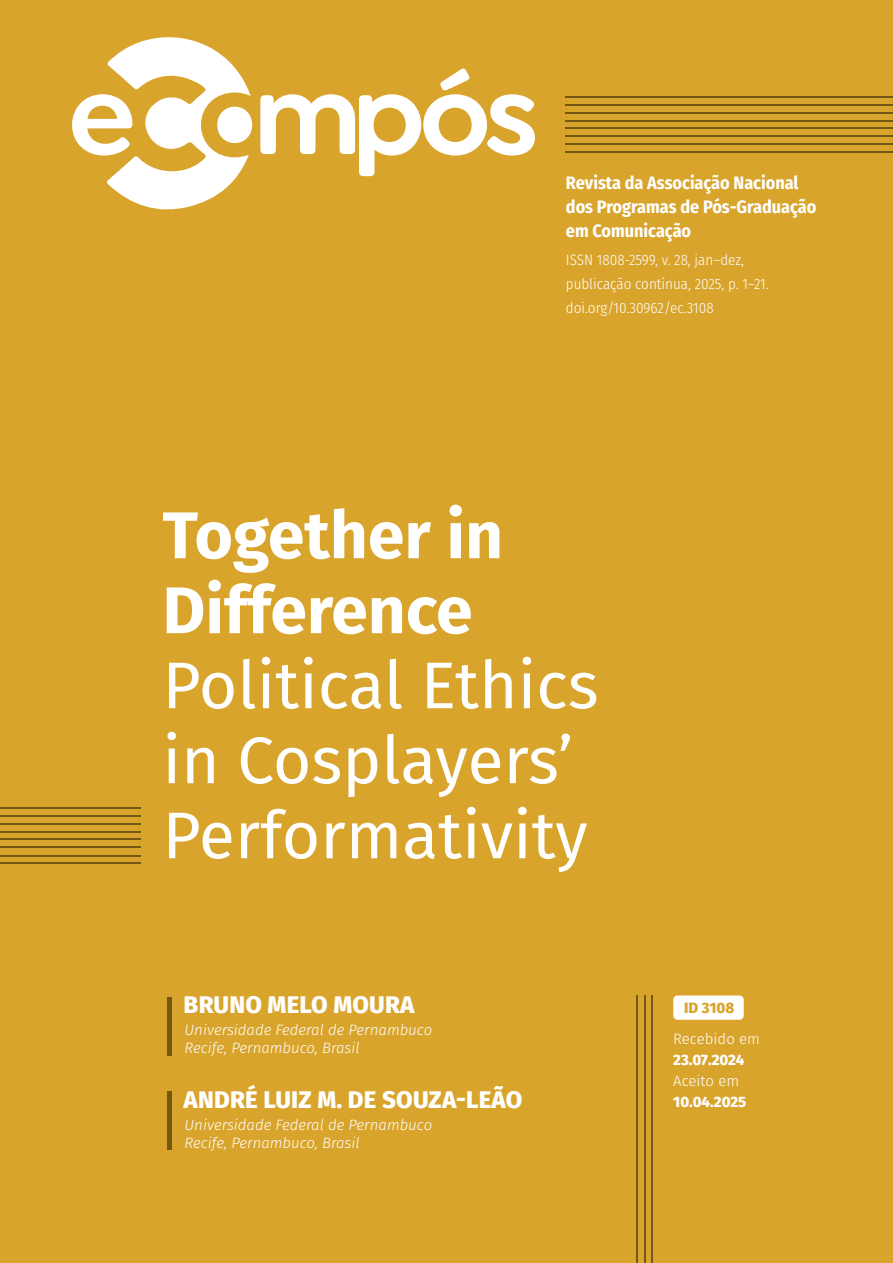
<style>
.page{position:relative;width:893px;height:1263px;background:#d9a42c}
.page>*{position:absolute;margin:0;border:0;box-sizing:border-box;transform-origin:0 0}
.t1{font:66px/75px "Fira Sans";color:#fff}
.t2{font:700 66px/75px "Fira Sans";color:#fff}
.t3{font:800 24px "Fira Sans";letter-spacing:.01em;color:#fff}
.t4{font:700 18px/24px "Fira Sans Condensed";color:#fff}
.t5{font:italic 300 15px "Fira Sans";color:#fff}
.t6{font:300 15px "Fira Sans Condensed";color:#fff}
.t7{font:800 15px "Fira Sans";letter-spacing:-.005em;color:#fff}
.t8{font:300 15px "Fira Sans";color:#fff}
.t9{font:800 15px "Fira Sans";color:#d9a42c}
</style>
<div class="page">
<hr style="left:566px;top:143px;width:327px;height:2px;background:#735715">
<hr style="left:566px;top:127px;width:327px;height:2px;background:#735715">
<hr style="left:566px;top:151px;width:327px;height:2px;background:#735715">
<hr style="left:566px;top:135px;width:327px;height:2px;background:#735715">
<hr style="left:566px;top:112px;width:327px;height:2px;background:#735715">
<hr style="left:566px;top:96px;width:327px;height:2px;background:#735715">
<hr style="left:566px;top:120px;width:327px;height:2px;background:#735715">
<hr style="left:566px;top:104px;width:327px;height:1px;background:#735715">
<hr style="left:0;top:854px;width:140px;height:2px;background:#735715">
<hr style="left:0;top:838px;width:140px;height:2px;background:#735715">
<hr style="left:0;top:862px;width:140px;height:2px;background:#735715">
<hr style="left:0;top:846px;width:140px;height:2px;background:#735715">
<hr style="left:0;top:823px;width:140px;height:2px;background:#735715">
<hr style="left:0;top:807px;width:140px;height:2px;background:#735715">
<hr style="left:0;top:831px;width:140px;height:2px;background:#735715">
<hr style="left:0;top:815px;width:140px;height:2px;background:#735715">
<hr style="left:636px;top:995px;width:2px;height:268px;background:#735715">
<hr style="left:644px;top:995px;width:1px;height:268px;background:#735715">
<hr style="left:651px;top:995px;width:2px;height:268px;background:#735715">
<div style="left:673px;top:995px;width:71px;height:25px;background:#fff;border-radius:4px"></div>
<hr style="left:168px;top:996px;width:4px;height:59px;background:#735715">
<hr style="left:168px;top:1091px;width:4px;height:59px;background:#735715">
<svg style="left:260px;top:68px;width:275px;height:108px"></svg>
<svg style="left:72px;top:37px;width:179px;height:173px"></svg>
<p class="t4" style="left:566px;top:170px;width:234px">Revista da Associação Nacional</p>
<p class="t4" style="left:566px;top:194px;width:252px">dos Programas de Pós-Graduação em Comunicação</p>
<p class="t6" style="left:566px;top:249px;width:180px">ISSN 1808-2599, v. 28, jan–dez,</p>
<p class="t6" style="left:566px;top:273px;width:204px">publicação contínua, 2025, p. 1–21.</p>
<p class="t6" style="left:566px;top:297px;width:149px">doi.org/10.30962/ec.3108</p>
<p class="t2" style="left:162px;top:493px;width:342px">Together in<br>Difference</p>
<p class="t1" style="left:162px;top:646px;width:438px">Political Ethics in Cosplayers’<br>Performativity</p>
<p class="t3" style="left:184px;top:984px;width:232px">BRUNO MELO MOURA</p>
<p class="t9" style="left:684px;top:995px;width:52px">ID 3108</p>
<p class="t5" style="left:185px;top:1019px;width:249px">Universidade Federal de Pernambuco</p>
<p class="t5" style="left:185px;top:1037px;width:177px">Recife, Pernambuco, Brasil</p>
<p class="t3" style="left:184px;top:1079px;width:340px">ANDRÉ LUIZ M. DE SOUZA-LEÃO</p>
<p class="t5" style="left:185px;top:1114px;width:249px">Universidade Federal de Pernambuco</p>
<p class="t5" style="left:185px;top:1132px;width:177px">Recife, Pernambuco, Brasil</p>
<p class="t8" style="left:673px;top:1028px;width:88px">Recebido em</p>
<p class="t7" style="left:673px;top:1047px;width:73px">23.07.2024</p>
<p class="t8" style="left:673px;top:1070px;width:67px">Aceito em</p>
<p class="t7" style="left:673px;top:1089px;width:75px">10.04.2025</p>
</div>
